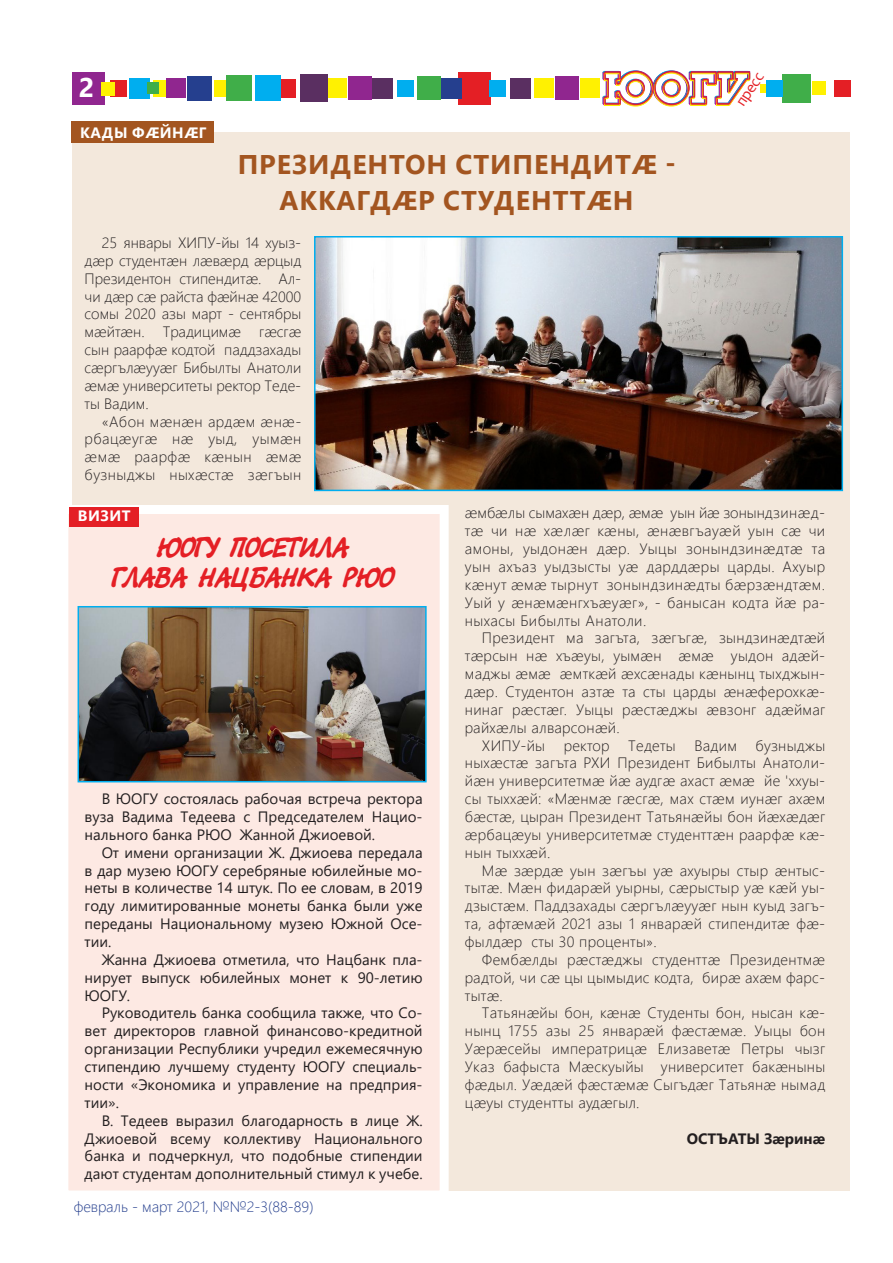
<style>
.page{position:relative;width:893px;height:1263px;background:#fff}
.page>*{position:absolute;margin:0;border:0;box-sizing:border-box;transform-origin:0 0}
.статьи{font:28.5px "Tagir CTT";color:#e41f25}
.статьи-2{font:700 27px "Segoe UI";letter-spacing:.035em;color:#a35520}
.t1{font:700 27px "Segoe UI";color:#fff}
.t2{font:15.75px "Candara";color:#e41f25}
.статьи-3{font:300 15px/17.9px "Segoe UI";letter-spacing:.02em;color:#231f20;text-align:justify}
.статьи-4{font:15px/17.9px "Segoe UI";color:#231f20;text-align:justify}
.t3{font:300 15px "Segoe UI";color:#253f8e}
.статьи-5{font:700 15px "Segoe UI";letter-spacing:.035em;color:#fff}
.статьи-6{font:700 15px "Segoe UI";color:#231f20}
</style>
<div class="page">
<div style="left:72px;top:72px;width:32px;height:33px;background:#90268f"></div>
<div style="left:458px;top:72px;width:33px;height:33px;background:#e41f25"></div>
<div style="left:534px;top:79px;width:19px;height:19px;background:#fff101"></div>
<div style="left:760px;top:84px;width:9px;height:9px;background:#fff101"></div>
<div style="left:372px;top:78px;width:21px;height:21px;background:#5a2f61"></div>
<div style="left:510px;top:78px;width:21px;height:21px;background:#5a2f61"></div>
<div style="left:397px;top:80px;width:17px;height:17px;background:#00aeef"></div>
<div style="left:489px;top:80px;width:17px;height:17px;background:#00aeef"></div>
<div style="left:441px;top:78px;width:21px;height:21px;background:#253f8e"></div>
<div style="left:417px;top:76px;width:24px;height:24px;background:#40ae49"></div>
<div style="left:348px;top:77px;width:24px;height:23px;background:#90268f"></div>
<div style="left:555px;top:77px;width:23px;height:23px;background:#90268f"></div>
<div style="left:327px;top:79px;width:20px;height:19px;background:#fff101"></div>
<div style="left:580px;top:79px;width:19px;height:19px;background:#fff101"></div>
<div style="left:300px;top:74px;width:28px;height:28px;background:#5a2f61"></div>
<div style="left:277px;top:79px;width:19px;height:19px;background:#e41f25"></div>
<div style="left:255px;top:75px;width:26px;height:26px;background:#00aeef"></div>
<div style="left:129px;top:78px;width:21px;height:21px;background:#00aeef"></div>
<div style="left:214px;top:80px;width:16px;height:17px;background:#fff101"></div>
<div style="left:153px;top:80px;width:17px;height:17px;background:#fff101"></div>
<div style="left:187px;top:76px;width:25px;height:25px;background:#253f8e"></div>
<div style="left:226px;top:75px;width:26px;height:26px;background:#40ae49"></div>
<div style="left:782px;top:74px;width:29px;height:29px;background:#40ae49"></div>
<div style="left:147px;top:82px;width:12px;height:12px;background:#40ae49"></div>
<div style="left:110px;top:80px;width:16px;height:17px;background:#e41f25"></div>
<div style="left:834px;top:80px;width:16px;height:17px;background:#e41f25"></div>
<div style="left:167px;top:79px;width:19px;height:19px;background:#90268f"></div>
<div style="left:101px;top:82px;width:14px;height:14px;background:#fff101"></div>
<div style="left:812px;top:82px;width:14px;height:13px;background:#fff101"></div>
<img style="left:603px;top:70px;width:147px;height:36px">
<div style="left:766px;top:80px;width:17px;height:17px;background:#00aeef"></div>
<div style="left:72px;top:132px;width:777px;height:1059px;background:#f3e8dc"></div>
<div style="left:59px;top:505px;width:390px;height:694px;background:#fde9e3;border:9px solid #fff"></div>
<img style="left:81px;top:609px;width:343px;height:170px">
<div style="left:78px;top:606px;width:349px;height:176px;border:2px solid #00aeef"></div>
<div style="left:71px;top:121px;width:143px;height:22px;background:#a35520"></div>
<div style="left:69px;top:507px;width:70px;height:20px;background:#e41f25"></div>
<img style="left:317px;top:239px;width:523px;height:249px">
<div style="left:314px;top:236px;width:529px;height:255px;border:2px solid #00aeef"></div>
<h2 class="t1" style="left:79px;top:62px;width:17px">2</h2>
<p class="статьи-5" style="left:80px;top:118px;width:128px">КАДЫ ФÆЙНÆГ</p>
<p class="статьи-2" style="left:238px;top:139px;width:440px">ПРЕЗИДЕНТОН СТИПЕНДИТÆ -</p>
<p class="статьи-2" style="left:280px;top:175px;width:355px">АККАГДÆР СТУДЕНТТÆН</p>
<p class="статьи-3" style="left:85px;top:232px;width:218px;text-indent:17px">25 январы ХИПУ-йы 14 хуыз&shy;дæр студентæн лæвæрд æрцыд Президентон стипендитæ. Ал&shy;чи дæр сæ райста фæйнæ 42000 сомы 2020 азы март - сентябры мæйтæн. Традицимæ гæсгæ сын раарфæ кодтой паддзахады сæргълæууæг Бибылты Анатоли æмæ университеты ректор Теде&shy;ты Вадим.</p>
<p class="статьи-3" style="left:85px;top:411px;width:218px;text-indent:17px">«Абон мæнæн ардæм æнæ&shy;рбацæугæ нæ уыд, уымæн æмæ раарфæ кæнын æмæ бузныджы ныхæстæ зæгъын</p>
<p class="t2" style="left:731px;top:99px;width:39px;rotate:-56deg">пресс</p>
<p class="статьи-5" style="left:78px;top:502px;width:54px">ВИЗИТ</p>
<p class="статьи" style="left:156px;top:530px;width:193px">ЮОГУ ПОСЕТИЛА</p>
<p class="статьи" style="left:111px;top:560px;width:283px">ГЛАВА НАЦБАНКА РЮО</p>
<p class="статьи-4" style="left:85px;top:788px;width:339px;text-indent:17px">В ЮОГУ состоялась рабочая встреча ректора вуза Вадима Тедеева с Председателем Нацио&shy;нального банка РЮО Жанной Джиоевой.</p>
<p class="статьи-4" style="left:85px;top:842px;width:339px;text-indent:17px">От имени организации Ж. Джиоева передала в дар музею ЮОГУ серебряные юбилейные мо&shy;неты в количестве 14 штук. По ее словам, в 2019 году лимитированные монеты банка были уже переданы Национальному музею Южной Осе&shy;тии.</p>
<p class="статьи-4" style="left:85px;top:949px;width:339px;text-indent:17px">Жанна Джиоева отметила, что Нацбанк пла&shy;нирует выпуск юбилейных монет к 90-летию ЮОГУ.</p>
<p class="статьи-4" style="left:85px;top:1003px;width:339px;text-indent:17px">Руководитель банка сообщила также, что Со&shy;вет директоров главной финансово-кредитной организации Республики учредил ежемесячную стипендию лучшему студенту ЮОГУ специаль&shy;ности «Экономика и управление на предприя&shy;тии».</p>
<p class="статьи-4" style="left:85px;top:1110px;width:339px;text-indent:17px">В. Тедеев выразил благодарность в лице Ж.<br>Джиоевой всему коллективу Национального банка и подчеркнул, что подобные стипендии дают студентам дополнительный стимул к учебе.</p>
<p class="t3" style="left:74px;top:1193px;width:241px">февраль - март 2021, №№2-3(88-89)</p>
<p class="статьи-3" style="left:465px;top:503px;width:362px">æмбæлы сымахæн дæр, æмæ уын йæ зонындзинæд&shy;тæ чи нæ хæлæг кæны, æнæвгъауæй уын сæ чи амоны, уыдонæн дæр. Уыцы зонындзинæдтæ та уын ахъаз уыдзысты уæ дарддæры царды. Ахуыр кæнут æмæ тырнут зонындзинæдты бæрзæндтæм.<br>Уый у æнæмæнгхъæуæг», - банысан кодта йæ ра&shy;ныхасы Бибылты Анатоли.</p>
<p class="статьи-3" style="left:465px;top:628px;width:362px;text-indent:17px">Президент ма загъта, зæгъгæ, зындзинæдтæй тæрсын нæ хъæуы, уымæн æмæ уыдон адæй&shy;маджы æмæ æмткæй æхсæнады кæнынц тыхджын&shy;дæр. Студентон азтæ та сты царды æнæферохкæ&shy;нинаг рæстæг. Уыцы рæстæджы æвзонг адæймаг райхæлы алварсонæй.</p>
<p class="статьи-3" style="left:465px;top:735px;width:362px;text-indent:17px">ХИПУ-йы ректор Тедеты Вадим бузныджы ныхæстæ загъта РХИ Президент Бибылты Анатоли&shy;йæн университетмæ йæ аудгæ ахаст æмæ йе 'ххуы&shy;сы тыххæй: «Мæнмæ гæсгæ, мах стæм иунæг ахæм бæстæ, цыран Президент Татьянæйы бон йæхæдæг æрбацæуы университетмæ студенттæн раарфæ кæ&shy;нын тыххæй.</p>
<p class="статьи-3" style="left:465px;top:860px;width:362px;text-indent:17px">Мæ зæрдæ уын зæгъы уæ ахуыры стыр æнтыс&shy;тытæ. Мæн фидарæй уырны, сæрыстыр уæ кæй уы&shy;дзыстæм. Паддзахады сæргълæууæг нын куыд загъ&shy;та, афтæмæй 2021 азы 1 январæй стипендитæ фæ&shy;фылдæр сты 30 проценты».</p>
<p class="статьи-3" style="left:465px;top:949px;width:362px;text-indent:17px">Фембæлды рæстæджы студенттæ Президентмæ радтой, чи сæ цы цымыдис кодта, бирæ ахæм фарс&shy;тытæ.</p>
<p class="статьи-3" style="left:465px;top:1003px;width:362px;text-indent:17px">Татьянæйы бон, кæнæ Студенты бон, нысан кæ&shy;нынц 1755 азы 25 январæй фæстæмæ. Уыцы бон Уæрæсейы императрицæ Елизаветæ Петры чызг Указ бафыста Мæскуыйы университет бакæныны фæдыл. Уæдæй фæстæмæ Сыгъдæг Татьянæ нымад цæуы студентты аудæгыл.</p>
<p class="статьи-6" style="left:687px;top:1124px;width:140px">ОСТЪАТЫ Зæринæ</p>
</div>
